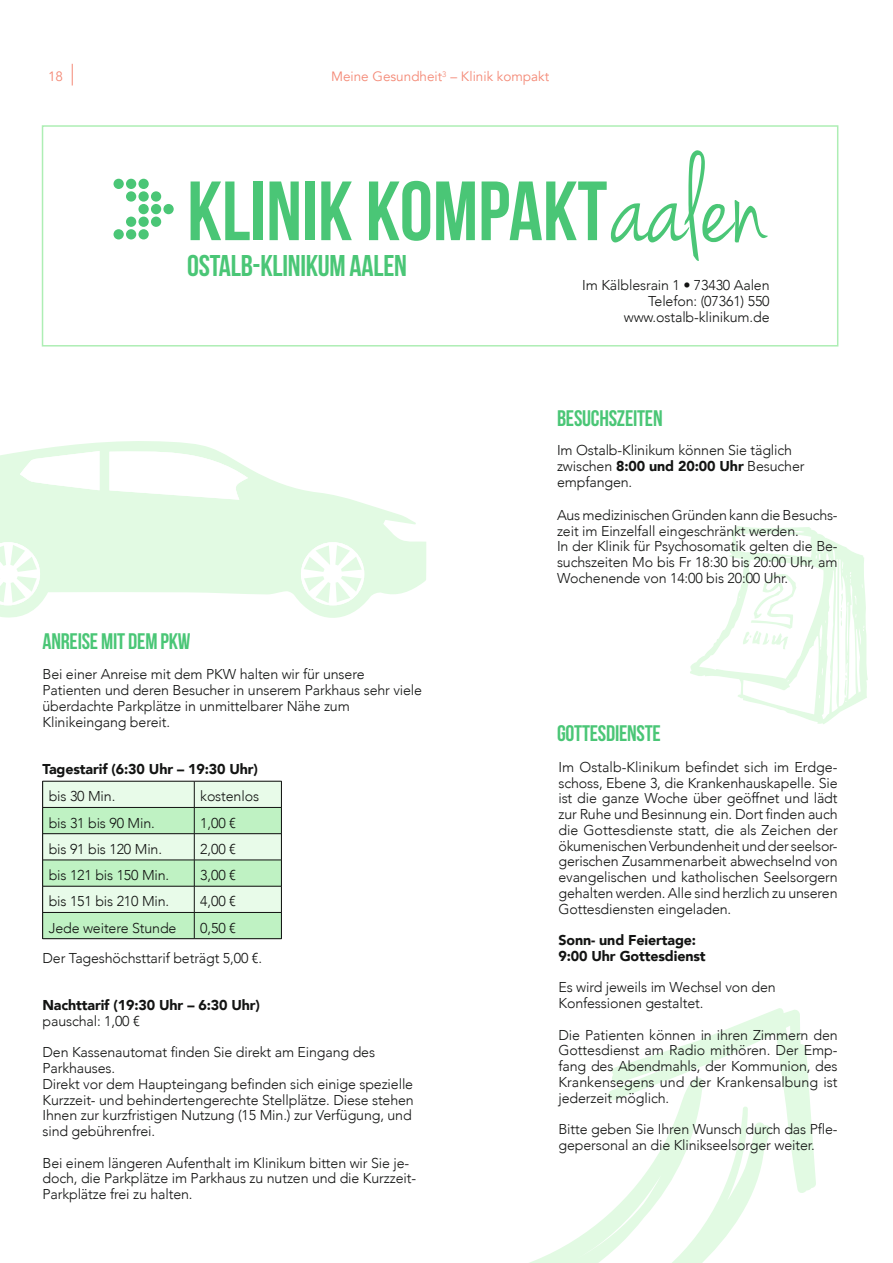
<style>
.page{position:relative;width:893px;height:1263px;background:#fff}
.page>*{position:absolute;margin:0;border:0;box-sizing:border-box;transform-origin:0 0}
.t1{font:83.85px "Bebas Neue";color:#4ac676}
.t2{font:30px "Bebas Neue";letter-spacing:-.01em;color:#4ac676}
.t3{font:22.5px "Bebas Neue";letter-spacing:-.01em;color:#4ac676}
.t4{font:300 14.25px/15.8px "Avenir";letter-spacing:-.01em;color:#131413}
.t5{font:900 14.25px/15.8px "Avenir";letter-spacing:-.01em;color:#131413}
.t6{font:13.5px "Avenir";color:#f48976}
.s1{font-family:"Jenna Sue";font-size:132px}
.s2{font-weight:900}
</style>
<div class="page">
<svg style="left:72px;top:64px;width:1px;height:21px"></svg>
<svg style="left:690px;top:526px;width:178px;height:198px"></svg>
<svg style="left:0;top:441px;width:426px;height:177px;fill:#e2fae3"></svg>
<svg style="left:109px;top:448px;width:139px;height:52px"></svg>
<svg style="left:20px;top:451px;width:80px;height:39px"></svg>
<svg style="left:0;top:542px;width:40px;height:64px"></svg>
<svg style="left:301px;top:542px;width:63px;height:63px"></svg>
<svg style="left:529px;top:1194px;width:223px;height:69px"></svg>
<svg style="left:608px;top:1008px;width:208px;height:186px"></svg>
<div style="left:42px;top:125px;width:796px;height:221px;border:2px solid #adeeb4"></div>
<div style="left:114px;top:179px;width:10px;height:10px;background:#4ac676;border-radius:50%"></div>
<div style="left:126px;top:179px;width:10px;height:10px;background:#4ac676;border-radius:50%"></div>
<div style="left:138px;top:179px;width:11px;height:10px;background:#4ac676;border-radius:50%"></div>
<div style="left:126px;top:191px;width:10px;height:11px;background:#4ac676;border-radius:50%"></div>
<div style="left:138px;top:191px;width:11px;height:11px;background:#4ac676;border-radius:50%"></div>
<div style="left:151px;top:191px;width:10px;height:11px;background:#4ac676;border-radius:50%"></div>
<div style="left:138px;top:204px;width:11px;height:10px;background:#4ac676;border-radius:50%"></div>
<div style="left:151px;top:204px;width:10px;height:10px;background:#4ac676;border-radius:50%"></div>
<div style="left:163px;top:204px;width:11px;height:10px;background:#4ac676;border-radius:50%"></div>
<div style="left:126px;top:217px;width:10px;height:10px;background:#4ac676;border-radius:50%"></div>
<div style="left:138px;top:217px;width:11px;height:10px;background:#4ac676;border-radius:50%"></div>
<div style="left:151px;top:217px;width:10px;height:10px;background:#4ac676;border-radius:50%"></div>
<div style="left:114px;top:229px;width:10px;height:10px;background:#4ac676;border-radius:50%"></div>
<div style="left:126px;top:229px;width:10px;height:10px;background:#4ac676;border-radius:50%"></div>
<div style="left:138px;top:229px;width:11px;height:10px;background:#4ac676;border-radius:50%"></div>
<svg style="left:42px;top:781px;width:240px;height:158px;background:#caebcc"></svg>
<hr style="left:43px;top:938px;width:151px;height:1px;background:#131413">
<hr style="left:194px;top:938px;width:88px;height:1px;background:#131413">
<p class="t6" style="left:48px;top:69px;width:17px">18</p>
<p class="t6" style="left:331px;top:69px;width:220px">Meine Gesundheit<sup>3</sup> – Klinik kompakt</p>
<h1 class="t1" style="left:187px;top:165px;width:581px">KLINIK KOMPAKT<span class="s1">aalen</span></h1>
<p class="t4" style="left:582px;top:277px;width:189px;text-align:right">Im Kälblesrain 1 • 73430 Aalen<br>Telefon: (07361) 550 www.ostalb-klinikum.de</p>
<h2 class="t2" style="left:187px;top:249px;width:221px">OSTALB-KLINIKUM AALEN</h2>
<h3 class="t3" style="left:557px;top:406px;width:107px">BESUCHSZEITEN</h3>
<p class="t4" style="left:557px;top:442px;width:249px">Im Ostalb-Klinikum können Sie täglich zwischen <span class="s2">8:00 und 20:00 Uhr</span> Besucher empfangen.</p>
<p class="t4" style="left:557px;top:507px;width:282px">Aus medizinischen Gründen kann die Besuchs&shy;zeit im Einzelfall eingeschränkt werden.<br>In der Klinik für Psychosomatik gelten die Be&shy;suchszeiten Mo bis Fr 18:30 bis 20:00 Uhr, am Wochenende von 14:00 bis 20:00 Uhr.</p>
<h3 class="t3" style="left:43px;top:629px;width:150px">ANREISE MIT DEM PKW</h3>
<p class="t4" style="left:43px;top:667px;width:381px">Bei einer Anreise mit dem PKW halten wir für unsere Patienten und deren Besucher in unserem Parkhaus sehr viele überdachte Parkplätze in unmittelbarer Nähe zum Klinikeingang bereit.</p>
<p class="t5" style="left:43px;top:761px;width:217px">Tagestarif (6:30 Uhr – 19:30 Uhr)</p>
<p class="t4" style="left:49px;top:789px;width:68px">bis 30 Min.</p>
<p class="t4" style="left:200px;top:789px;width:60px">kostenlos</p>
<p class="t4" style="left:49px;top:815px;width:108px">bis 31 bis 90 Min.</p>
<p class="t4" style="left:200px;top:815px;width:37px">1,00 €</p>
<p class="t4" style="left:49px;top:841px;width:115px">bis 91 bis 120 Min.</p>
<p class="t4" style="left:200px;top:841px;width:37px">2,00 €</p>
<p class="t4" style="left:49px;top:867px;width:122px">bis 121 bis 150 Min.</p>
<p class="t4" style="left:200px;top:867px;width:37px">3,00 €</p>
<p class="t4" style="left:49px;top:894px;width:122px">bis 151 bis 210 Min.</p>
<p class="t4" style="left:200px;top:894px;width:37px">4,00 €</p>
<p class="t4" style="left:49px;top:920px;width:129px">Jede weitere Stunde</p>
<p class="t4" style="left:200px;top:920px;width:37px">0,50 €</p>
<p class="t4" style="left:43px;top:950px;width:221px">Der Tageshöchsttarif beträgt 5,00 €.</p>
<p class="t5" style="left:43px;top:997px;width:219px">Nachttarif (19:30 Uhr – 6:30 Uhr)</p>
<p class="t4" style="left:43px;top:1013px;width:99px">pauschal: 1,00 €</p>
<p class="t4" style="left:43px;top:1045px;width:373px">Den Kassenautomat finden Sie direkt am Eingang des Parkhauses.<br>Direkt vor dem Haupteingang befinden sich einige spezielle Kurzzeit- und behindertengerechte Stellplätze. Diese stehen Ihnen zur kurzfristigen Nutzung (15 Min.) zur Verfügung, und sind gebührenfrei.</p>
<p class="t4" style="left:43px;top:1155px;width:375px">Bei einem längeren Aufenthalt im Klinikum bitten wir Sie je&shy;doch, die Parkplätze im Parkhaus zu nutzen und die Kurzzeit-<br>Parkplätze frei zu halten.</p>
<h3 class="t3" style="left:557px;top:721px;width:105px">GOTTESDIENSTE</h3>
<p class="t4" style="left:558px;top:759px;width:281px;text-align:justify">Im Ostalb-Klinikum befindet sich im Erdge&shy;schoss, Ebene 3, die Krankenhauskapelle. Sie ist die ganze Woche über geöffnet und lädt zur Ruhe und Besinnung ein. Dort finden auch die Gottesdienste statt, die als Zeichen der ökumenischen Verbundenheit und der seelsor&shy;gerischen Zusammenarbeit abwechselnd von evangelischen und katholischen Seelsorgern gehalten werden. Alle sind herzlich zu unseren Gottesdiensten eingeladen.</p>
<p class="t5" style="left:558px;top:932px;width:149px">Sonn- und Feiertage:<br>9:00 Uhr Gottesdienst</p>
<p class="t4" style="left:558px;top:979px;width:219px">Es wird jeweils im Wechsel von den<br>Konfessionen gestaltet.</p>
<p class="t4" style="left:558px;top:1027px;width:281px;text-align:justify">Die Patienten können in ihren Zimmern den Gottesdienst am Radio mithören. Der Emp&shy;fang des Abendmahls, der Kommunion, des Krankensegens und der Krankensalbung ist jederzeit möglich.</p>
<p class="t4" style="left:558px;top:1121px;width:281px">Bitte geben Sie Ihren Wunsch durch das Pfle&shy;gepersonal an die Klinikseelsorger weiter.</p>
</div>
